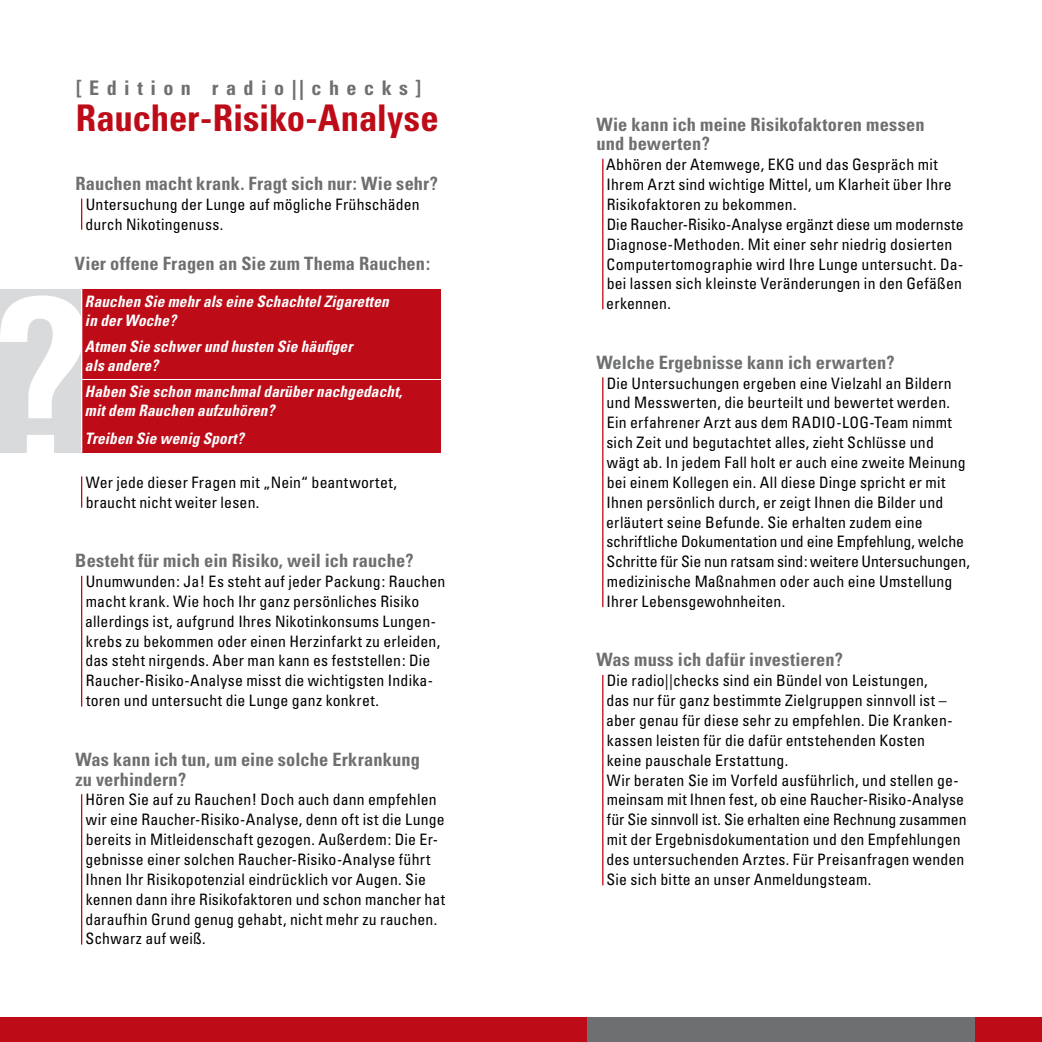
<style>
.page{position:relative;width:1042px;height:1042px;background:#fff}
.page>*{position:absolute;margin:0;border:0;box-sizing:border-box;transform-origin:0 0}
.t1{font:700 condensed 227.15px "Univers";color:#fff}
.t2{font:700 condensed 36.75px "Univers";letter-spacing:-.005em;color:#bd0c18}
.t3{font:700 condensed 20.12px "Univers";letter-spacing:.37em;color:#6e6f70}
.t4{font:700 condensed 18.38px/19.8px "Univers";letter-spacing:.005em;color:#6e6f70}
.t5{font:condensed 15.75px/19.8px "Univers";letter-spacing:.01em;color:#000}
.t6{font:italic 700 condensed 15.75px/18.9px "Univers";letter-spacing:.01em;color:#fff}
</style>
<div class="page">
<hr style="left:81px;top:199px;width:1px;height:31px;background:#bd0c18">
<hr style="left:81px;top:576px;width:1px;height:130px;background:#bd0c18">
<hr style="left:602px;top:159px;width:1px;height:150px;background:#bd0c18">
<hr style="left:602px;top:377px;width:1px;height:230px;background:#bd0c18">
<hr style="left:81px;top:794px;width:1px;height:150px;background:#bd0c18">
<hr style="left:602px;top:675px;width:1px;height:210px;background:#bd0c18">
<div style="left:0;top:289px;width:82px;height:164px;background:#d9dadb"></div>
<div style="left:81px;top:289px;width:360px;height:44px;background:#bd0c18"></div>
<hr style="left:81px;top:476px;width:1px;height:31px;background:#bd0c18">
<div style="left:81px;top:380px;width:360px;height:44px;background:#bd0c18"></div>
<div style="left:81px;top:425px;width:360px;height:28px;background:#bd0c18"></div>
<div style="left:81px;top:334px;width:360px;height:45px;background:#bd0c18"></div>
<hr style="left:81px;top:285px;width:1px;height:168px;background:#fff">
<div style="left:0;top:1017px;width:1042px;height:25px;background:#bd0c18"></div>
<div style="left:588px;top:1017px;width:387px;height:25px;background:#6e6f70"></div>
<p class="t3" style="left:76px;top:75px;width:346px">[Edition radio||checks]</p>
<h2 class="t2" style="left:76px;top:95px;width:364px">Raucher-Risiko-Analyse</h2>
<p class="t4" style="left:75px;top:174px;width:364px">Rauchen macht krank. Fragt sich nur: Wie sehr?</p>
<p class="t5" style="left:85px;top:194px;width:336px">Untersuchung der Lunge auf mögliche Frühschäden durch Nikotingenuss.</p>
<p class="t4" style="left:75px;top:253px;width:357px">Vier offene Fragen an Sie zum Thema Rauchen:</p>
<h1 class="t1" style="left:-8px;top:242px;width:102px">?</h1>
<p class="t6" style="left:85px;top:292px;width:305px">Rauchen Sie mehr als eine Schachtel Zigaretten in der Woche?</p>
<p class="t6" style="left:85px;top:337px;width:269px">Atmen Sie schwer und husten Sie häufiger als andere?</p>
<p class="t6" style="left:85px;top:382px;width:319px">Haben Sie schon manchmal darüber nachgedacht, mit dem Rauchen aufzuhören?</p>
<p class="t6" style="left:85px;top:429px;width:160px">Treiben Sie wenig Sport?</p>
<p class="t5" style="left:86px;top:472px;width:313px">Wer jede dieser Fragen mit „Nein“ beantwortet, braucht nicht weiter lesen.</p>
<p class="t4" style="left:75px;top:551px;width:340px">Besteht für mich ein Risiko, weil ich rauche?</p>
<p class="t5" style="left:85px;top:571px;width:362px">Unumwunden: Ja! Es steht auf jeder Packung: Rauchen macht krank. Wie hoch Ihr ganz persönliches Risiko allerdings ist, aufgrund Ihres Nikotinkonsums Lungen&shy;krebs zu bekommen oder einen Herzinfarkt zu erleiden, das steht nirgends. Aber man kann es feststellen: Die Raucher-Risiko-Analyse misst die wichtigsten Indika&shy;toren und untersucht die Lunge ganz konkret.</p>
<p class="t4" style="left:75px;top:749px;width:346px">Was kann ich tun, um eine solche Erkrankung zu verhindern?</p>
<p class="t5" style="left:85px;top:790px;width:361px">Hören Sie auf zu Rauchen! Doch auch dann empfehlen wir eine Raucher-Risiko-Analyse, denn oft ist die Lunge bereits in Mitleidenschaft gezogen. Außerdem: Die Er&shy;gebnisse einer solchen Raucher-Risiko-Analyse führt Ihnen Ihr Risikopotenzial eindrücklich vor Augen. Sie kennen dann ihre Risikofaktoren und schon mancher hat daraufhin Grund genug gehabt, nicht mehr zu rauchen.<br>Schwarz auf weiß.</p>
<p class="t4" style="left:596px;top:114px;width:330px">Wie kann ich meine Risikofaktoren messen und bewerten?</p>
<p class="t5" style="left:606px;top:155px;width:359px">Abhören der Atemwege, EKG und das Gespräch mit Ihrem Arzt sind wichtige Mittel, um Klarheit über Ihre Risikofaktoren zu bekommen.<br>Die Raucher-Risiko-Analyse ergänzt diese um modernste Diagnose-Methoden. Mit einer sehr niedrig dosierten Computertomographie wird Ihre Lunge untersucht. Da&shy;bei lassen sich kleinste Veränderungen in den Gefäßen erkennen.</p>
<p class="t4" style="left:596px;top:352px;width:300px">Welche Ergebnisse kann ich erwarten?</p>
<p class="t5" style="left:606px;top:373px;width:347px;text-align:justify">Die Untersuchungen ergeben eine Vielzahl an Bildern und Messwerten, die beurteilt und bewertet werden.<br>Ein erfahrener Arzt aus dem radi</p>
<p class="t5" style="left:606px;top:413px;width:365px;text-indent:220px">o-log-Team nimmt sich Zeit und begutachtet alles, zieht Schlüsse und wägt ab. In jedem Fall holt er auch eine zweite Meinung bei einem Kollegen ein. All diese Dinge spricht er mit Ihnen persönlich durch, er zeigt Ihnen die Bilder und erläutert seine Befunde. Sie erhalten zudem eine schriftliche Dokumentation und eine Empfehlung, welche Schritte für Sie nun ratsam sind: weitere Untersuchungen, medizinische Maßnahmen oder auch eine Umstellung Ihrer Lebensgewohnheiten.</p>
<p class="t4" style="left:596px;top:650px;width:248px">Was muss ich dafür investieren?</p>
<p class="t5" style="left:606px;top:670px;width:362px">Die radio||checks sind ein Bündel von Leistungen,<br>das nur für ganz bestimmte Zielgruppen sinnvoll ist – aber genau für diese sehr zu empfehlen. Die Kranken&shy;kassen leisten für die dafür entstehenden Kosten<br>keine pauschale Erstattung.<br>Wir beraten Sie im Vorfeld ausführlich, und stellen ge&shy;meinsam mit Ihnen fest, ob eine Raucher-Risiko-Analyse für Sie sinnvoll ist. Sie erhalten eine Rechnung zusammen mit der Ergebnisdokumentation und den Empfehlungen des untersuchenden Arztes. Für Preisanfragen wenden Sie sich bitte an unser Anmeldungsteam.</p>
</div>
